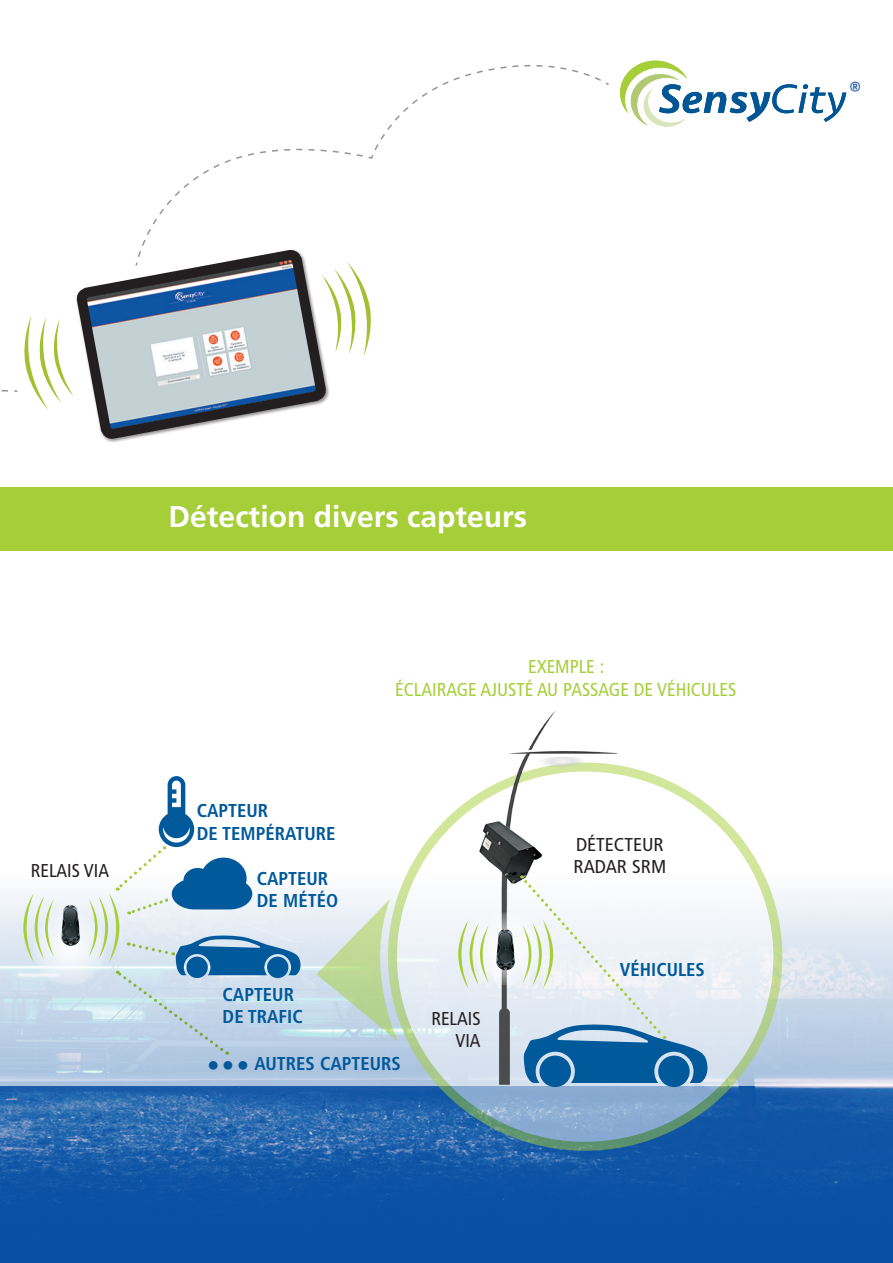
<style>
.page{position:relative;width:893px;height:1263px;background:#fff}
.page>*{position:absolute;margin:0;border:0;box-sizing:border-box;transform-origin:0 0}
.t1{font:700 30px "Frutiger";color:#fff}
.t2{font:700 condensed 18.6px/22.8px "Frutiger";color:#00599b}
.t3{font:condensed 18.6px/22.8px "Frutiger";color:#a6ce39;text-align:center}
.t4{font:condensed 18.6px/22.6px "Frutiger";color:#231f20;text-align:right}
.t5{font:condensed 18.6px/22.6px "Frutiger";color:#231f20;scale:1.05 1}
.t6{font:700 13.8px "Ruda";color:#2762a8}
.s1{font-stretch:normal;font-size:24.9px}
</style>
<div class="page">
<svg style="left:620px;top:60px;width:226px;height:67px"></svg>
<div style="left:0;top:772px;width:893px;height:491px;background:#0850a3"></div>
<img style="left:0;top:1086px;width:893px;height:118px">
<svg style="left:0;top:753px;width:893px;height:333px;background:#e4ecf2"></svg>
<div style="left:0;top:487px;width:893px;height:64px;background:#a6ce39"></div>
<div style="left:398px;top:164px;width:114px;height:113px;border:9px solid #fff;border-radius:50%"></div>
<div style="left:76px;top:249px;width:254px;height:195px;background:#231f20;opacity:.5"></div>
<svg style="left:76px;top:249px;width:251px;height:191px"></svg>
<svg style="left:322px;top:267px;width:49px;height:90px"></svg>
<svg style="left:477px;top:64px;width:102px;height:8px"></svg>
<svg style="left:135px;top:72px;width:474px;height:195px"></svg>
<svg style="left:392px;top:767px;width:386px;height:379px;background:#d5e2e8"></svg>
<svg style="left:33px;top:912px;width:73px;height:73px;background:#edf2f8"></svg>
<img style="left:61px;top:905px;width:19px;height:41px">
<svg style="left:23px;top:893px;width:31px;height:70px;background:#dde9d4"></svg>
<img style="left:496px;top:711px;width:121px;height:372px">
<img style="left:472px;top:813px;width:75px;height:72px">
<svg style="left:470px;top:912px;width:73px;height:73px"></svg>
<svg style="left:499px;top:1008px;width:11px;height:77px"></svg>
<svg style="left:316px;top:899px;width:82px;height:142px;background:#cbdec8"></svg>
<svg style="left:89px;top:776px;width:212px;height:278px;background:#c5d9e7"></svg>
<img style="left:496px;top:929px;width:19px;height:41px">
<svg style="left:458px;top:919px;width:31px;height:70px;background:#e1ecd5"></svg>
<svg style="left:521px;top:875px;width:187px;height:212px"></svg>
<svg style="left:1px;top:316px;width:73px;height:94px"></svg>
<p class="t6" style="left:850px;top:79px;width:13px">®</p>
<p class="t4" style="left:31px;top:861px;width:80px">RELAIS VIA</p>
<h1 class="t1" style="left:169px;top:505px;width:360px">Détection divers capteurs</h1>
<p class="t2" style="left:197px;top:801px;width:140px">CAPTEUR<br>DE TEMPÉRATURE</p>
<p class="t2" style="left:257px;top:868px;width:83px">CAPTEUR<br>DE MÉTÉO</p>
<p class="t2" style="left:223px;top:984px;width:82px">CAPTEUR<br>DE TRAFIC</p>
<p class="t3" style="left:395px;top:657px;width:343px">EXEMPLE :<br>ÉCLAIRAGE AJUSTÉ AU PASSAGE DE VÉHICULES</p>
<p class="t5" style="left:574px;top:835px;width:90px">DÉTECTEUR<br>RADAR SRM</p>
<p class="t4" style="left:431px;top:1009px;width:51px">RELAIS<br>VIA</p>
<p class="t2" style="left:620px;top:960px;width:86px">VÉHICULES</p>
<p class="t2" style="left:207px;top:1054px;width:195px"><span class="s1">• • •</span> AUTRES CAPTEURS</p>
</div>
